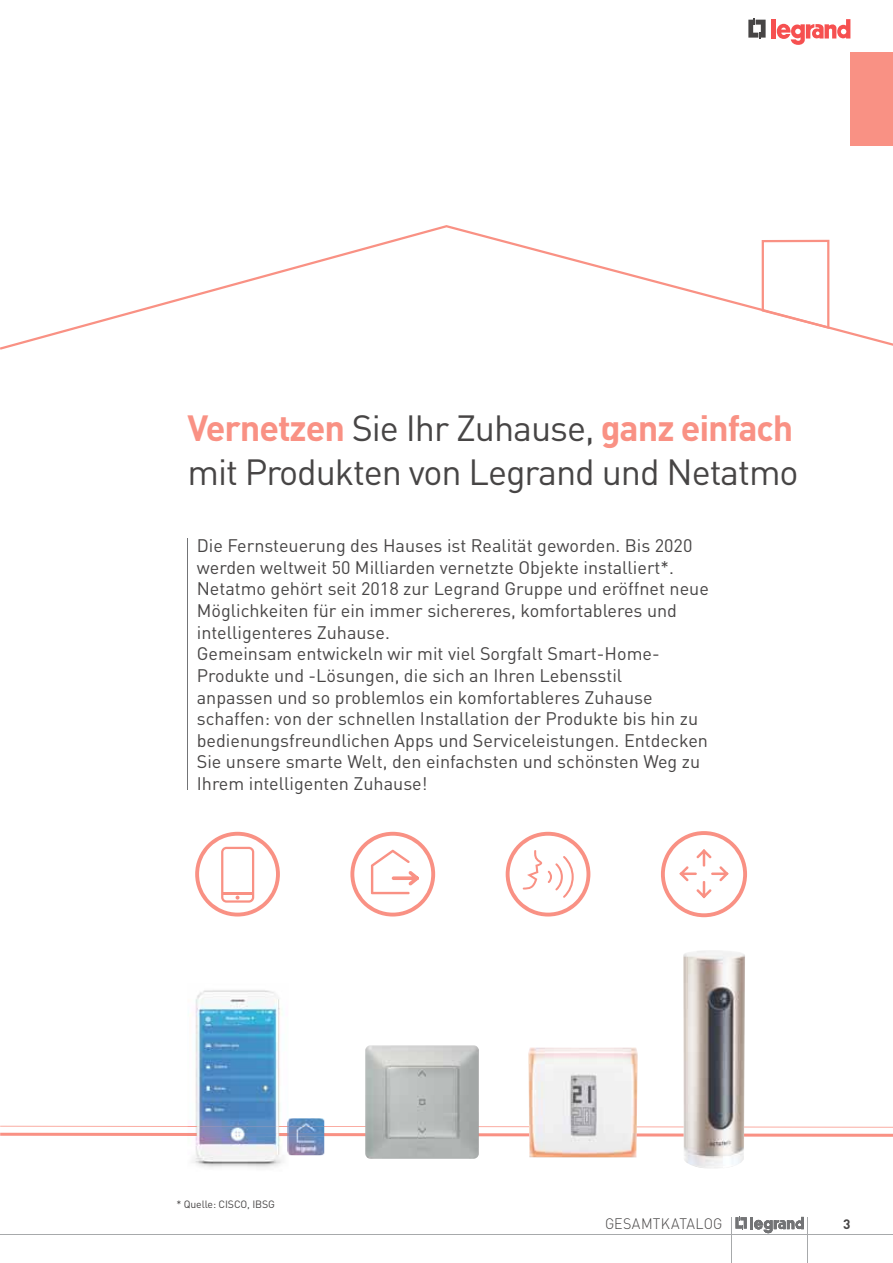
<style>
.page{position:relative;width:893px;height:1263px;background:#fff}
.page>*{position:absolute;margin:0;border:0;box-sizing:border-box;transform-origin:0 0}
.t1{font:36px/43.5px "DIN Pro";letter-spacing:-.03em;color:#474545}
.t2{font:18px/21.6px "DIN Pro";color:#474545}
.t3{font:300 15px "DIN Pro";letter-spacing:.025em;color:#474545;scale:.95 1}
.t4{font:700 13.5px "DIN Pro";color:#474545}
.t5{font:10.5px "DIN Pro";letter-spacing:-.01em;color:#474545}
.s1{font-weight:700;color:#f99184}
</style>
<div class="page">
<hr style="left:807px;top:1217px;width:1px;height:46px;background:#a7a9ab">
<hr style="left:731px;top:1217px;width:1px;height:46px;background:#a7a9ab">
<hr style="left:0;top:1234px;width:893px;height:1px;background:#a7a9ab">
<svg style="left:748px;top:18px;width:18px;height:21px"></svg>
<hr style="left:772px;top:19px;width:4px;height:20px;background:#f65050">
<svg style="left:777px;top:19px;width:73px;height:26px"></svg>
<svg style="left:735px;top:1216px;width:69px;height:17px"></svg>
<div style="left:850px;top:52px;width:43px;height:94px;background:#f99184"></div>
<img style="left:192px;top:990px;width:91px;height:178px">
<img style="left:287px;top:1118px;width:37px;height:37px">
<svg style="left:0;top:1126px;width:893px;height:1px"></svg>
<svg style="left:0;top:1133px;width:893px;height:4px;background:#e3aaaa"></svg>
<img style="left:365px;top:1045px;width:114px;height:114px;border-radius:5px">
<img style="left:528px;top:1047px;width:110px;height:110px">
<img style="left:683px;top:950px;width:62px;height:218px">
<hr style="left:187px;top:538px;width:1px;height:252px;background:#737476">
<svg style="left:195px;top:832px;width:85px;height:84px"></svg>
<svg style="left:350px;top:832px;width:85px;height:84px"></svg>
<svg style="left:506px;top:832px;width:84px;height:84px"></svg>
<svg style="left:661px;top:831px;width:86px;height:86px"></svg>
<svg style="left:0;top:225px;width:893px;height:125px"></svg>
<svg style="left:762px;top:240px;width:67px;height:89px"></svg>
<h1 class="t1" style="left:187px;top:410px;width:613px"><span class="s1">Vernetzen</span> Sie Ihr Zuhause, <span class="s1">ganz einfach </span>mit Produkten von Legrand und Netatmo</h1>
<p class="t2" style="left:197px;top:537px;width:514px">Die Fernsteuerung des Hauses ist Realität geworden. Bis 2020 werden weltweit 50 Milliarden vernetzte Objekte installiert*.<br>Netatmo gehört seit 2018 zur Legrand Gruppe und eröffnet neue Möglichkeiten für ein immer sichereres, komfortableres und intelligenteres Zuhause.<br>Gemeinsam entwickeln wir mit viel Sorgfalt Smart-Home-Produkte und -Lösungen, die sich an Ihren Lebensstil<br>anpassen und so problemlos ein komfortableres Zuhause schaffen: von der schnellen Installation der Produkte bis hin zu bedienungsfreundlichen Apps und Serviceleistungen. Entdecken Sie unsere smarte Welt, den einfachsten und schönsten Weg zu Ihrem intelligenten Zuhause!</p>
<p class="t5" style="left:176px;top:1198px;width:100px">* Quelle: CISCO, IBSG</p>
<p class="t3" style="left:605px;top:1215px;width:125px">GESAMTKATALOG</p>
<p class="t4" style="left:843px;top:1219px;width:9px">3</p>
</div>
